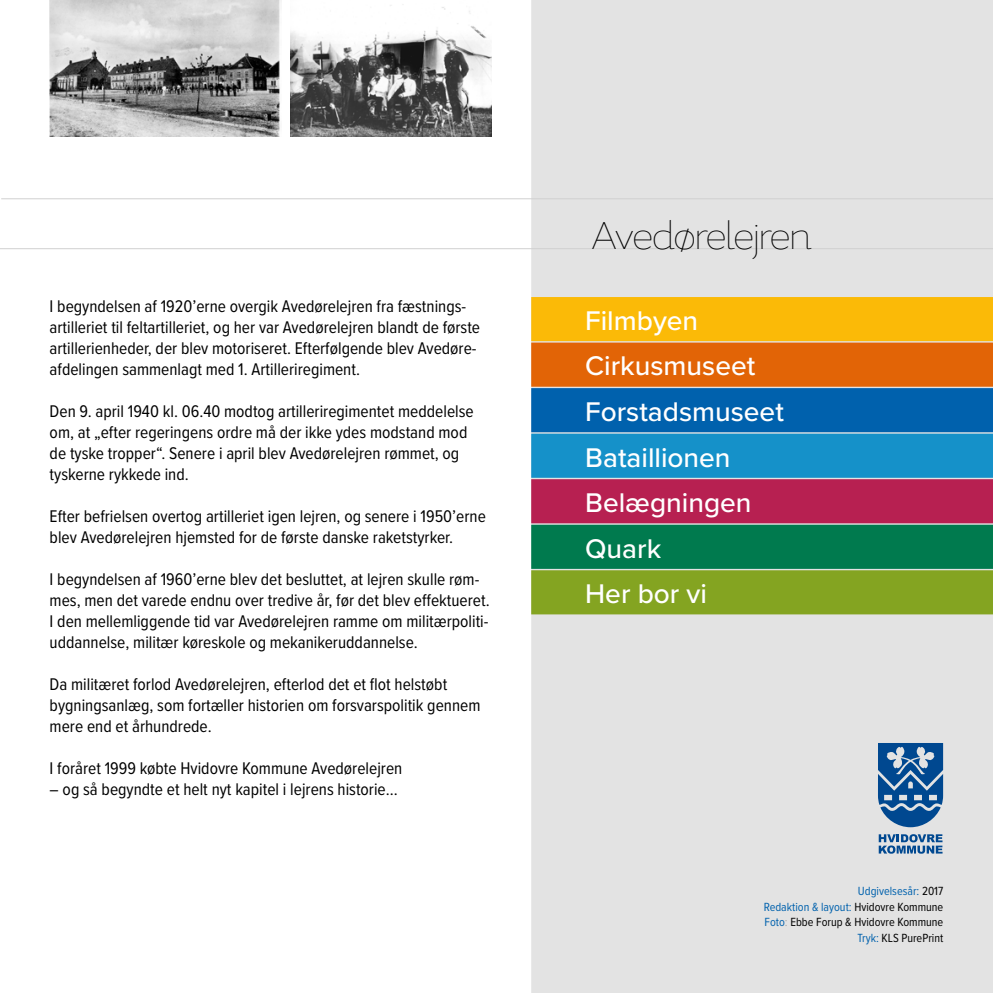
<style>
.page{position:relative;width:993px;height:993px;background:#fff}
.page>*{position:absolute;margin:0;border:0;box-sizing:border-box;transform-origin:0 0}
.t1{font:200 38.5px "Magallanes";letter-spacing:-.06em;color:#000}
.Indholdsfortegnelse{font:500 28px "Proxima Nova";color:#fff}
.Brødtekst{font:17.5px/21px "Proxima Nova Cond";color:#000}
.Brødtekst-2{font:12.25px "Proxima Nova Cond";color:#0061ad}
.Brødtekst-3{font:12.25px "Proxima Nova Cond";color:#000}
.s1{color:#000}
.s2{color:#0061ad}
.s3{color:#a8a8a7}
</style>
<div class="page">
<div style="left:531px;top:0;width:461px;height:992px;background:#e3e3e3"></div>
<img style="left:290px;top:5px;width:201px;height:132px">
<img style="left:50px;top:0;width:232px;height:137px">
<svg style="left:531px;top:297px;width:461px;height:317px;background:#777b56"></svg>
<svg style="left:877px;top:742px;width:65px;height:85px;background:#4678a9"></svg>
<svg style="left:878px;top:833px;width:64px;height:20px"></svg>
<hr style="left:1px;top:198px;width:991px;height:1px;background:#d0d0d0">
<hr style="left:0;top:248px;width:992px;height:1px;background:#d0d0d0">
<p class="Brødtekst" style="left:50px;top:294px;width:432px">I begyndelsen af 1920’erne overgik Avedørelejren fra fæstnings&shy;artilleriet til feltartilleriet, og her var Avedørelejren blandt de første artillerienheder, der blev motoriseret. Efterfølgende blev Avedøre&shy;afdelingen sammenlagt med 1. Artilleriregiment.</p>
<p class="Brødtekst" style="left:50px;top:399px;width:425px">Den 9. april 1940 kl. 06.40 modtog artilleriregimentet meddelelse om, at „efter regeringens ordre må der ikke ydes modstand mod de tyske tropper“. Senere i april blev Avedørelejren rømmet, og tyskerne rykkede ind.</p>
<p class="Brødtekst" style="left:50px;top:504px;width:437px">Efter befrielsen overtog artilleriet igen lejren, og senere i 1950’erne blev Avedørelejren hjemsted for de første danske raketstyrker.</p>
<p class="Brødtekst" style="left:50px;top:567px;width:441px">I begyndelsen af 1960’erne blev det besluttet, at lejren skulle røm&shy;mes, men det varede endnu over tredive år, før det blev effektueret.<br>I den mellemliggende tid var Avedørelejren ramme om militærpoliti&shy;uddannelse, militær køreskole og mekanikeruddannelse.</p>
<p class="Brødtekst" style="left:50px;top:672px;width:432px">Da militæret forlod Avedørelejren, efterlod det et flot helstøbt bygningsanlæg, som fortæller historien om forsvarspolitik gennem mere end et århundrede.</p>
<p class="Brødtekst" style="left:50px;top:756px;width:354px">I foråret 1999 købte Hvidovre Kommune Avedørelejren</p>
<p class="Brødtekst" style="left:50px;top:777px;width:349px">– og så begyndte et helt nyt kapitel i lejrens historie...</p>
<h3 class="t1" style="left:590px;top:212px;width:223px">Avedørelejren</h3>
<p class="Indholdsfortegnelse" style="left:585px;top:299px;width:115px">Filmbyen</p>
<p class="Indholdsfortegnelse" style="left:585px;top:345px;width:171px">Cirkusmuseet</p>
<p class="Indholdsfortegnelse" style="left:585px;top:390px;width:200px">Forstadsmuseet</p>
<p class="Indholdsfortegnelse" style="left:585px;top:436px;width:147px">Bataillionen</p>
<p class="Indholdsfortegnelse" style="left:585px;top:481px;width:168px">Belægningen</p>
<p class="Indholdsfortegnelse" style="left:585px;top:527px;width:77px">Quark</p>
<p class="Indholdsfortegnelse" style="left:585px;top:572px;width:123px">Her bor vi</p>
<p class="Brødtekst-2" style="left:857px;top:881px;width:87px">Udgivelsesår: <span class="s1">2017</span></p>
<p class="Brødtekst-2" style="left:763px;top:897px;width:181px">Redaktion &amp; layout: <span class="s1">Hvidovre Kommune</span></p>
<p class="Brødtekst-3" style="left:764px;top:912px;width:180px"><span class="s2">Foto</span><span class="s3">:</span> Ebbe Forup &amp; Hvidovre Kommune</p>
<p class="Brødtekst-3" style="left:857px;top:928px;width:87px"><span class="s2">Tryk:</span> KLS PurePrint</p>
</div>
